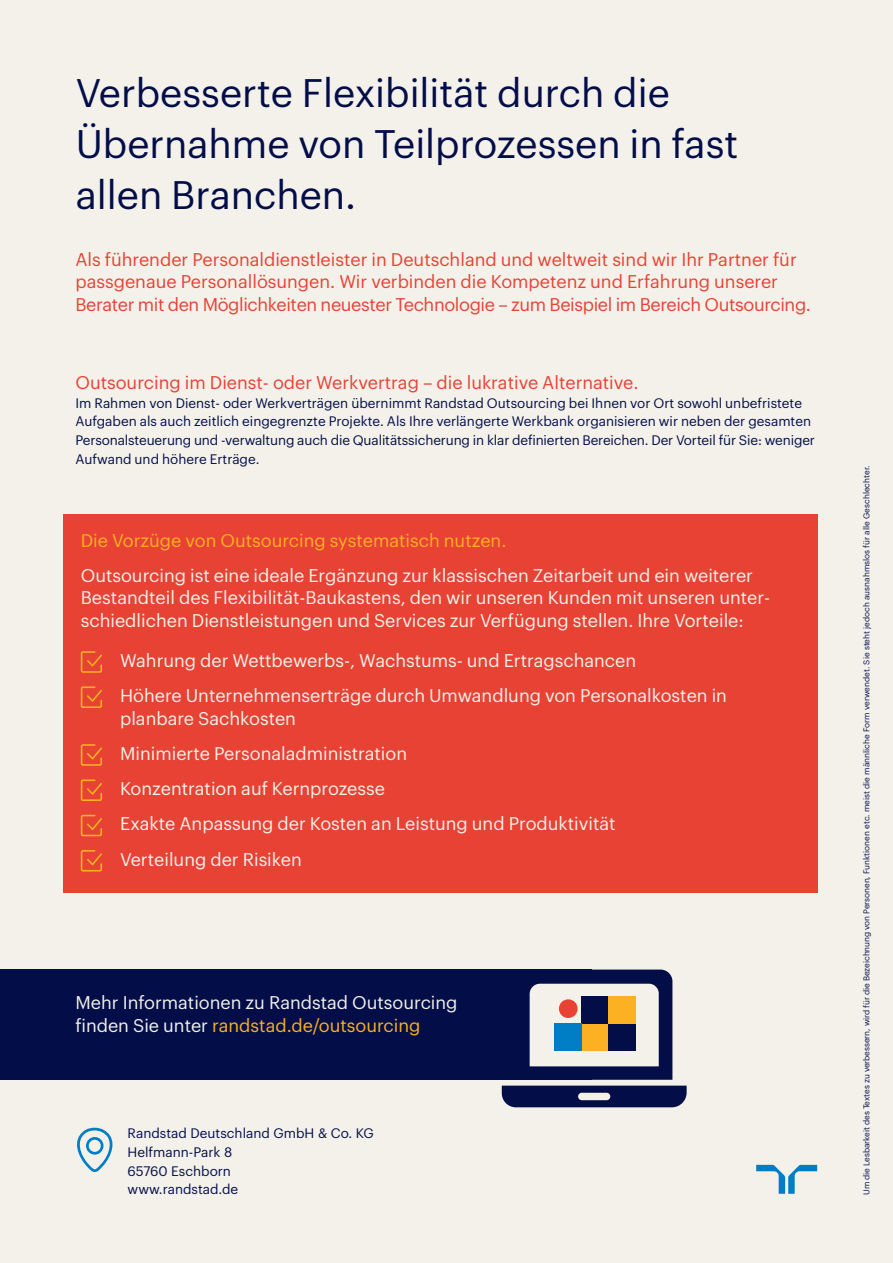
<style>
.page{position:relative;width:893px;height:1263px;background:#f4f1ea}
.page>*{position:absolute;margin:0;border:0;box-sizing:border-box;transform-origin:0 0}
.t1{font:39px/51px "Graphik LCG";color:#030e49}
.t2{font:18px/35.2px "Graphik LCG";color:#f4f1ea}
.t3{font:18px/22.5px "Graphik LCG";color:#e84235}
.t4{font:18px "Graphik LCG";color:#fbb121}
.t5{font:13.5px/18.8px "Graphik LCG";color:#030e49}
.t6{font:8.25px "Graphik LCG";color:#030e49}
.s1{color:#fbb121}
</style>
<div class="page">
<svg style="left:756px;top:1165px;width:61px;height:29px"></svg>
<svg style="left:77px;top:1128px;width:36px;height:44px"></svg>
<div style="left:0;top:969px;width:591px;height:111px;background:#030e49"></div>
<svg style="left:502px;top:969px;width:185px;height:138px"></svg>
<div style="left:63px;top:514px;width:754px;height:379px;background:#e84235"></div>
<svg style="left:81px;top:651px;width:21px;height:22px"></svg>
<svg style="left:81px;top:686px;width:21px;height:22px"></svg>
<svg style="left:81px;top:744px;width:21px;height:22px"></svg>
<svg style="left:81px;top:779px;width:21px;height:22px"></svg>
<svg style="left:81px;top:815px;width:21px;height:21px"></svg>
<svg style="left:81px;top:850px;width:21px;height:21px"></svg>
<h1 class="t1" style="left:76px;top:64px;width:664px">Verbesserte Flexibilität durch die<br>Übernahme von Teilprozessen in fast allen Branchen.</h1>
<p class="t3" style="left:75px;top:246px;width:737px">Als führender Personaldienstleister in Deutschland und weltweit sind wir Ihr Partner für passgenaue Personallösungen. Wir verbinden die Kompetenz und Erfahrung unserer<br>Berater mit den Möglichkeiten neuester Technologie – zum Beispiel im Bereich Outsourcing.</p>
<p class="t3" style="left:75px;top:370px;width:564px">Outsourcing im Dienst- oder Werkvertrag – die lukrative Alternative.</p>
<p class="t5" style="left:75px;top:392px;width:741px">Im Rahmen von Dienst- oder Werkverträgen übernimmt Randstad Outsourcing bei Ihnen vor Ort sowohl unbefristete Aufgaben als auch zeitlich eingegrenzte Projekte. Als Ihre verlängerte Werkbank organisieren wir neben der gesamten Personalsteuerung und -verwaltung auch die Qualitätssicherung in klar definierten Bereichen. Der Vorteil für Sie: weniger Aufwand und höhere Erträge.</p>
<p class="t4" style="left:81px;top:527px;width:427px">Die Vorzüge von Outsourcing systematisch nutzen.</p>
<p class="t2" style="left:81px;top:563px;width:691px;line-height:22.5px">Outsourcing ist eine ideale Ergänzung zur klassischen Zeitarbeit und ein weiterer<br>Bestandteil des Flexibilität-Baukastens, den wir unseren Kunden mit unseren unter&shy;schiedlichen Dienstleistungen und Services zur Verfügung stellen. Ihre Vorteile:</p>
<p class="t2" style="left:120px;top:641px;width:608px">Wahrung der Wettbewerbs-, Wachstums- und Ertragschancen<br>Höhere Unternehmenserträge durch Umwandlung von Personalkosten in</p>
<p class="t2" style="left:120px;top:699px;width:497px">planbare Sachkosten<br>Minimierte Personaladministration<br>Konzentration auf Kernprozesse<br>Exakte Anpassung der Kosten an Leistung und Produktivität Verteilung der Risiken</p>
<p class="t2" style="left:75px;top:990px;width:384px;line-height:22.5px">Mehr Informationen zu Randstad Outsourcing finden Sie unter <span class="s1">randstad.de/outsourcing</span></p>
<p class="t5" style="left:128px;top:1123px;width:248px">Randstad Deutschland GmbH &amp; Co. KG<br>Helfmann-Park 8<br>65760 Eschborn<br>www.randstad.de</p>
<p class="t6" style="left:860px;top:1195px;width:731px;rotate:-90deg">Um die Lesbarkeit des Textes zu verbessern, wird für die Bezeichnung von Personen, Funktionen etc. meist die männliche Form verwendet. Sie steht jedoch ausnahmslos für alle Geschlechter.</p>
</div>
